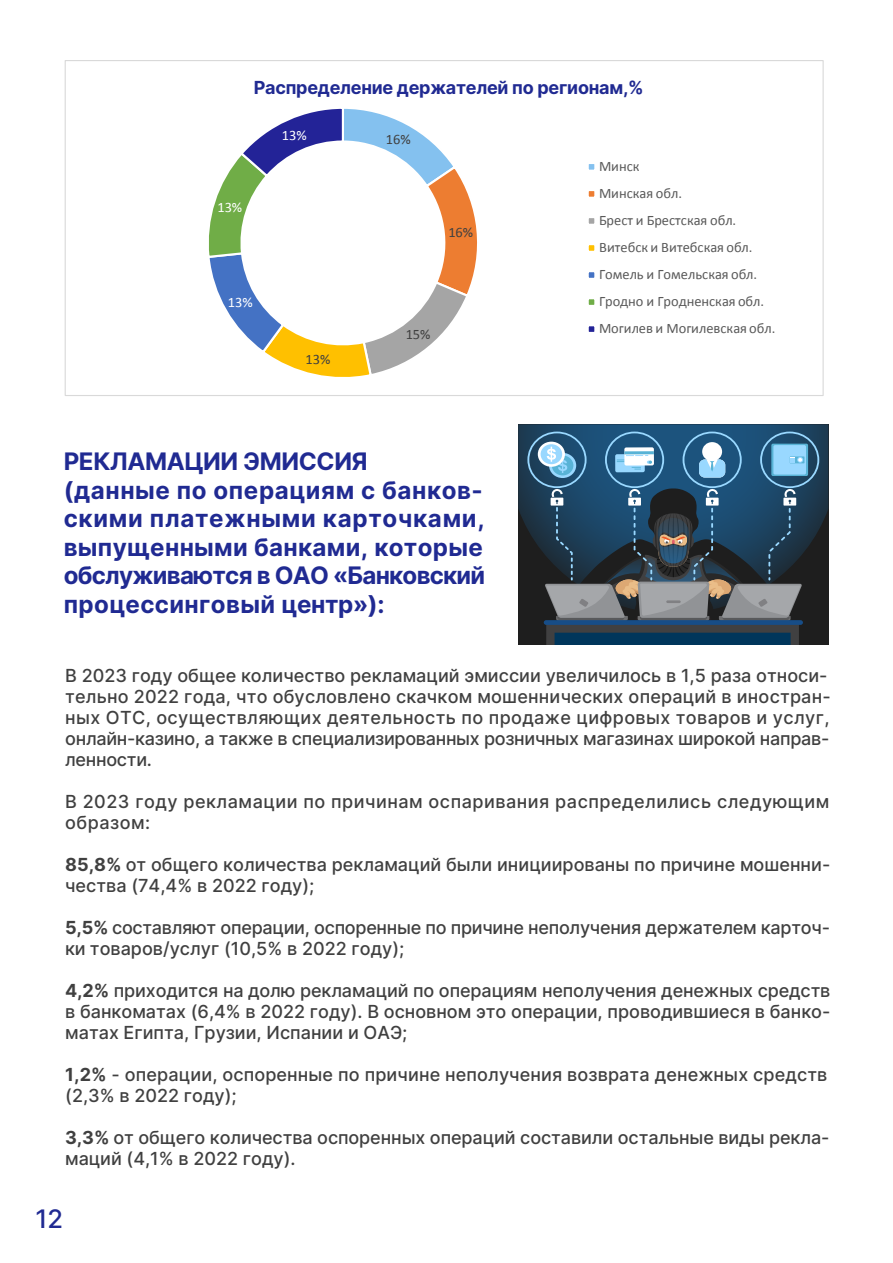
<style>
.page{position:relative;width:893px;height:1263px;background:#fff}
.page>*{position:absolute;margin:0;border:0;box-sizing:border-box;transform-origin:0 0}
.t1{font:500 25.5px "Inter";color:#202a92}
.t2{font:700 24.15px/28.5px "Inter";letter-spacing:.015em;color:#202a92}
.t3{font:500 18px/21px "Inter";color:#404040}
.t4{font:500 18px/21px "Inter";letter-spacing:.03em;color:#404040}
.t5{font:700 18px "Inter";letter-spacing:-.015em;color:#202a92}
.t6{font:14.4px/27px "Calibri";color:#595959}
.t7{font:14.4px "Calibri";letter-spacing:-.005em;color:#404040}
.t8{font:14.4px "Calibri";color:#fff}
.s1{font-weight:700}
</style>
<div class="page">
<svg style="left:209px;top:108px;width:268px;height:269px"></svg>
<div style="left:586px;top:162px;width:10px;height:10px;background:#84c1ef;border:2px solid #fff"></div>
<div style="left:586px;top:189px;width:10px;height:10px;background:#ed7d31;border:2px solid #fff"></div>
<div style="left:586px;top:216px;width:10px;height:10px;background:#a5a5a5;border:2px solid #fff"></div>
<div style="left:586px;top:243px;width:10px;height:10px;background:#ffc000;border:2px solid #fff"></div>
<div style="left:586px;top:270px;width:10px;height:10px;background:#4472c4;border:2px solid #fff"></div>
<div style="left:586px;top:297px;width:10px;height:10px;background:#70ad47;border:2px solid #fff"></div>
<div style="left:586px;top:324px;width:10px;height:10px;background:#232397;border:2px solid #fff"></div>
<svg style="left:518px;top:424px;width:310px;height:190px;background:#1d384d"></svg>
<svg style="left:527px;top:432px;width:292px;height:212px;background:#3d586c"></svg>
<div style="left:544px;top:620px;width:259px;height:5px;background:#174d87;border-radius:2px"></div>
<p class="t5" style="left:254px;top:74px;width:391px">Распределение держателей по регионам,%</p>
<p class="t8" style="left:217px;top:198px;width:26px">13%</p>
<p class="t8" style="left:282px;top:126px;width:26px">13%</p>
<p class="t8" style="left:228px;top:293px;width:26px">13%</p>
<p class="t7" style="left:306px;top:350px;width:26px">13%</p>
<p class="t7" style="left:386px;top:130px;width:26px">16%</p>
<p class="t7" style="left:448px;top:223px;width:26px">16%</p>
<p class="t7" style="left:406px;top:326px;width:26px">15%</p>
<h2 class="t2" style="left:64px;top:447px;width:423px">РЕКЛАМАЦИИ ЭМИССИЯ<br>(данные по операциям с банков&shy;скими платежными карточками, выпущенными банками, которые обслуживаются в ОАО «Банковский процессинговый центр»):</h2>
<p class="t6" style="left:599px;top:152px;width:178px">Минск<br>Минская обл.<br>Брест и Брестская обл.<br>Витебск и Витебская обл.<br>Гомель и Гомельская обл.<br>Гродно и Гродненская обл.<br>Могилев и Могилевская обл.</p>
<p class="t3" style="left:65px;top:664px;width:767px">В 2023 году общее количество рекламаций эмиссии увеличилось в 1,5 раза относи&shy;тельно 2022 года, что обусловлено скачком мошеннических операций в иностран&shy;ных ОТС, осуществляющих деятельность по продаже цифровых товаров и услуг, онлайн-казино, а также в специализированных розничных магазинах широкой направ&shy;ленности.</p>
<p class="t4" style="left:65px;top:790px;width:766px">В 2023 году рекламации по причинам оспаривания распределились следующим образом:</p>
<p class="t3" style="left:65px;top:853px;width:766px"><span class="s1">85,8%</span> от общего количества рекламаций были инициированы по причине мошенни&shy;чества (74,4% в 2022 году);</p>
<p class="t3" style="left:65px;top:916px;width:766px"><span class="s1">5,5%</span> составляют операции, оспоренные по причине неполучения держателем карточ&shy;ки товаров/услуг (10,5% в 2022 году);</p>
<p class="t3" style="left:65px;top:979px;width:767px;text-align:justify"><span class="s1">4,2%</span> приходится на долю рекламаций по операциям неполучения денежных средств в банкоматах (6,4% в 2022 году). В основном это операции, проводившиеся в банко&shy;матах Египта, Грузии, Испании и ОАЭ;</p>
<p class="t3" style="left:65px;top:1063px;width:764px"><span class="s1">1,2%</span> - операции, оспоренные по причине неполучения возврата денежных средств (2,3% в 2022 году);</p>
<p class="t3" style="left:65px;top:1126px;width:766px"><span class="s1">3,3%</span> от общего количества оспоренных операций составили остальные виды рекла&shy;маций (4,1% в 2022 году).</p>
<h1 class="t1" style="left:36px;top:1200px;width:29px">12</h1>
</div>
